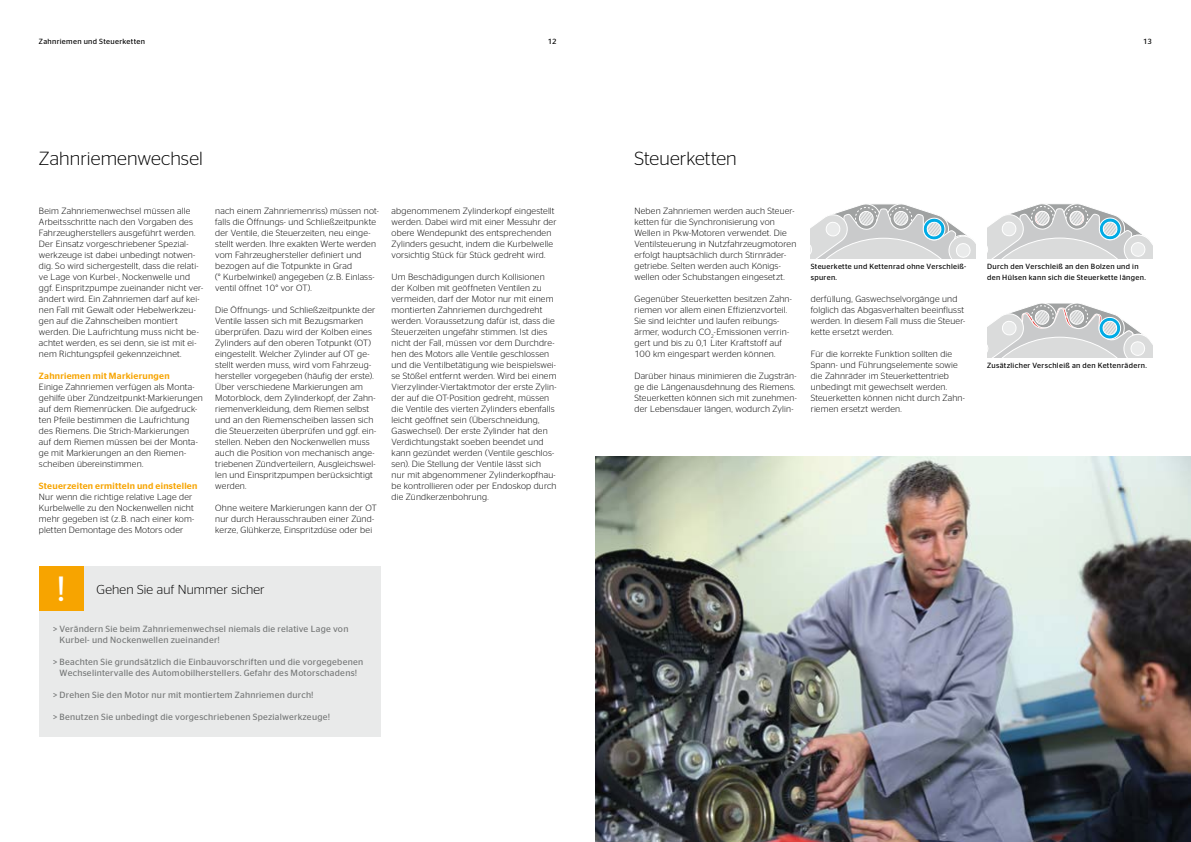
<style>
.page{position:relative;width:1191px;height:842px;background:#fff}
.page>*{position:absolute;margin:0;border:0;box-sizing:border-box;transform-origin:0 0}
.t1{font:35px "Continental Stag Sans";color:#fff}
.t2{font:300 19px "Continental Stag Sans";letter-spacing:.005em;color:#000}
.t3{font:300 13px "Continental Stag Sans";letter-spacing:.01em;color:#000}
.t4{font:300 9px/11px "Continental Stag Sans";letter-spacing:.02em;color:#000}
.t5{font:9px/11px "Continental Stag Sans";letter-spacing:.025em;color:#767878}
.t6{font:500 9px "Continental Stag Sans";letter-spacing:.03em;color:#f7a400}
.t7{font:7.5px/11px "Continental Stag Sans";letter-spacing:.045em;color:#000}
</style>
<div class="page">
<svg style="left:987px;top:204px;width:165px;height:54px"></svg>
<svg style="left:987px;top:303px;width:165px;height:54px"></svg>
<svg style="left:810px;top:204px;width:165px;height:54px"></svg>
<div style="left:39px;top:566px;width:341px;height:171px;background:#e9eaea"></div>
<div style="left:39px;top:566px;width:44px;height:44px;background:#f7a400"></div>
<img style="left:596px;top:456px;width:595px;height:386px">
<p class="t7" style="left:39px;top:36px;width:107px">Zahnriemen und Steuerketten</p>
<p class="t7" style="left:548px;top:36px;width:10px">12</p>
<p class="t7" style="left:1143px;top:36px;width:10px">13</p>
<h2 class="t2" style="left:39px;top:148px;width:165px">Zahnriemenwechsel</h2>
<p class="t4" style="left:39px;top:206px;width:166px">Beim Zahnriemenwechsel müssen alle Arbeitsschritte nach den Vorgaben des Fahrzeugherstellers ausgeführt werden.<br>Der Einsatz vorgeschriebener Spezial&shy;werkzeuge ist dabei unbedingt notwen&shy;dig. So wird sichergestellt, dass die relati&shy;ve Lage von Kurbel-, Nockenwelle und ggf. Einspritzpumpe zueinander nicht ver&shy;ändert wird. Ein Zahnriemen darf auf kei&shy;nen Fall mit Gewalt oder Hebelwerkzeu&shy;gen auf die Zahnscheiben montiert werden. Die Laufrichtung muss nicht be&shy;achtet werden, es sei denn, sie ist mit ei&shy;nem Richtungspfeil gekennzeichnet.</p>
<p class="t6" style="left:39px;top:371px;width:132px">Zahnriemen mit Markierungen</p>
<p class="t4" style="left:39px;top:382px;width:165px">Einige Zahnriemen verfügen als Monta&shy;gehilfe über Zündzeitpunkt-Markierungen auf dem Riemenrücken. Die aufgedruck&shy;ten Pfeile bestimmen die Laufrichtung des Riemens. Die Strich-Markierungen auf dem Riemen müssen bei der Monta&shy;ge mit Markierungen an den Riemen&shy;scheiben übereinstimmen.</p>
<p class="t6" style="left:39px;top:481px;width:160px">Steuerzeiten ermitteln und einstellen</p>
<p class="t4" style="left:39px;top:492px;width:157px">Nur wenn die richtige relative Lage der Kurbelwelle zu den Nockenwellen nicht mehr gegeben ist (z.B. nach einer kom&shy;pletten Demontage des Motors oder</p>
<p class="t4" style="left:215px;top:206px;width:165px">nach einem Zahnriemenriss) müssen not&shy;falls die Öffnungs- und Schließzeitpunkte der Ventile, die Steuerzeiten, neu einge&shy;stellt werden. Ihre exakten Werte werden vom Fahrzeughersteller definiert und bezogen auf die Totpunkte in Grad<br>(° Kurbelwinkel) angegeben (z.B. Einlass&shy;ventil öffnet 10° vor OT).</p>
<p class="t4" style="left:215px;top:305px;width:162px">Die Öffnungs- und Schließzeitpunkte der Ventile lassen sich mit Bezugsmarken überprüfen. Dazu wird der Kolben eines Zylinders auf den oberen Totpunkt (OT) eingestellt. Welcher Zylinder auf OT ge&shy;stellt werden muss, wird vom Fahrzeug&shy;hersteller vorgegeben (häufig der erste).<br>Über verschiedene Markierungen am Motorblock, dem Zylinderkopf, der Zahn&shy;riemenverkleidung, dem Riemen selbst und an den Riemenscheiben lassen sich die Steuerzeiten überprüfen und ggf. ein&shy;stellen. Neben den Nockenwellen muss auch die Position von mechanisch ange&shy;triebenen Zündverteilern, Ausgleichswel&shy;len und Einspritzpumpen berücksichtigt werden.</p>
<p class="t4" style="left:215px;top:503px;width:163px">Ohne weitere Markierungen kann der OT nur durch Herausschrauben einer Zünd&shy;kerze, Glühkerze, Einspritzdüse oder bei</p>
<p class="t4" style="left:391px;top:206px;width:166px">abgenommenem Zylinderkopf eingestellt werden. Dabei wird mit einer Messuhr der obere Wendepunkt des entsprechenden Zylinders gesucht, indem die Kurbelwelle vorsichtig Stück für Stück gedreht wird.</p>
<p class="t4" style="left:391px;top:272px;width:166px">Um Beschädigungen durch Kollisionen der Kolben mit geöffneten Ventilen zu vermeiden, darf der Motor nur mit einem montierten Zahnriemen durchgedreht werden. Voraussetzung dafür ist, dass die Steuerzeiten ungefähr stimmen. Ist dies nicht der Fall, müssen vor dem Durchdre&shy;hen des Motors alle Ventile geschlossen und die Ventilbetätigung wie beispielswei&shy;se Stößel entfernt werden. Wird bei einem Vierzylinder-Viertaktmotor der erste Zylin&shy;der auf die OT-Position gedreht, müssen die Ventile des vierten Zylinders ebenfalls leicht geöffnet sein (Überschneidung, Gaswechsel). Der erste Zylinder hat den Verdichtungstakt soeben beendet und kann gezündet werden (Ventile geschlos&shy;sen). Die Stellung der Ventile lässt sich nur mit abgenommener Zylinderkopfhau&shy;be kontrollieren oder per Endoskop durch die Zündkerzenbohrung.</p>
<h1 class="t1" style="left:56px;top:569px;width:11px">!</h1>
<h3 class="t3" style="left:97px;top:582px;width:169px">Gehen Sie auf Nummer sicher</h3>
<p class="t5" style="left:60px;top:624px;width:290px;text-indent:-6px">&gt; Verändern Sie beim Zahnriemenwechsel niemals die relative Lage von<br>Kurbel- und Nockenwellen zueinander!</p>
<p class="t5" style="left:53px;top:657px;width:311px;text-align:center">&gt; Beachten Sie grundsätzlich die Einbauvorschriften und die vorgegebenen<br>Wechselintervalle des Automobilherstellers. Gefahr des Motorschadens!</p>
<p class="t5" style="left:53px;top:690px;width:262px">&gt; Drehen Sie den Motor nur mit montiertem Zahnriemen durch!</p>
<p class="t5" style="left:53px;top:712px;width:278px">&gt; Benutzen Sie unbedingt die vorgeschriebenen Spezialwerkzeuge!</p>
<h2 class="t2" style="left:634px;top:148px;width:104px">Steuerketten</h2>
<p class="t4" style="left:634px;top:206px;width:163px">Neben Zahnriemen werden auch Steuer&shy;ketten für die Synchronisierung von Wellen in Pkw-Motoren verwendet. Die Ventilsteuerung in Nutzfahrzeugmotoren erfolgt hauptsächlich durch Stirnräder&shy;getriebe. Selten werden auch Königs&shy;wellen oder Schubstangen eingesetzt.</p>
<p class="t4" style="left:634px;top:294px;width:159px">Gegenüber Steuerketten besitzen Zahn&shy;riemen vor allem einen Effizienzvorteil.<br>Sie sind leichter und laufen reibungs&shy;ärmer, wodurch CO<sub>2</sub>-Emissionen verrin&shy;gert und bis zu 0,1 Liter Kraftstoff auf 100 km eingespart werden können.</p>
<p class="t4" style="left:634px;top:371px;width:164px">Darüber hinaus minimieren die Zugsträn&shy;ge die Längenausdehnung des Riemens.<br>Steuerketten können sich mit zunehmen&shy;der Lebensdauer längen, wodurch Zylin-</p>
<p class="t7" style="left:810px;top:261px;width:157px">Steuerkette und Kettenrad ohne Verschleiß&shy;spuren.</p>
<p class="t7" style="left:987px;top:261px;width:160px">Durch den Verschleiß an den Bolzen und in den Hülsen kann sich die Steuerkette längen.</p>
<p class="t4" style="left:810px;top:294px;width:156px">derfüllung, Gaswechselvorgänge und folglich das Abgasverhalten beeinflusst werden. In diesem Fall muss die Steuer&shy;kette ersetzt werden.</p>
<p class="t4" style="left:810px;top:349px;width:155px">Für die korrekte Funktion sollten die Spann- und Führungselemente sowie die Zahnräder im Steuerkettentrieb unbedingt mit gewechselt werden.<br>Steuerketten können nicht durch Zahn&shy;riemen ersetzt werden.</p>
<p class="t7" style="left:987px;top:360px;width:161px">Zusätzlicher Verschleiß an den Kettenrädern.</p>
</div>
